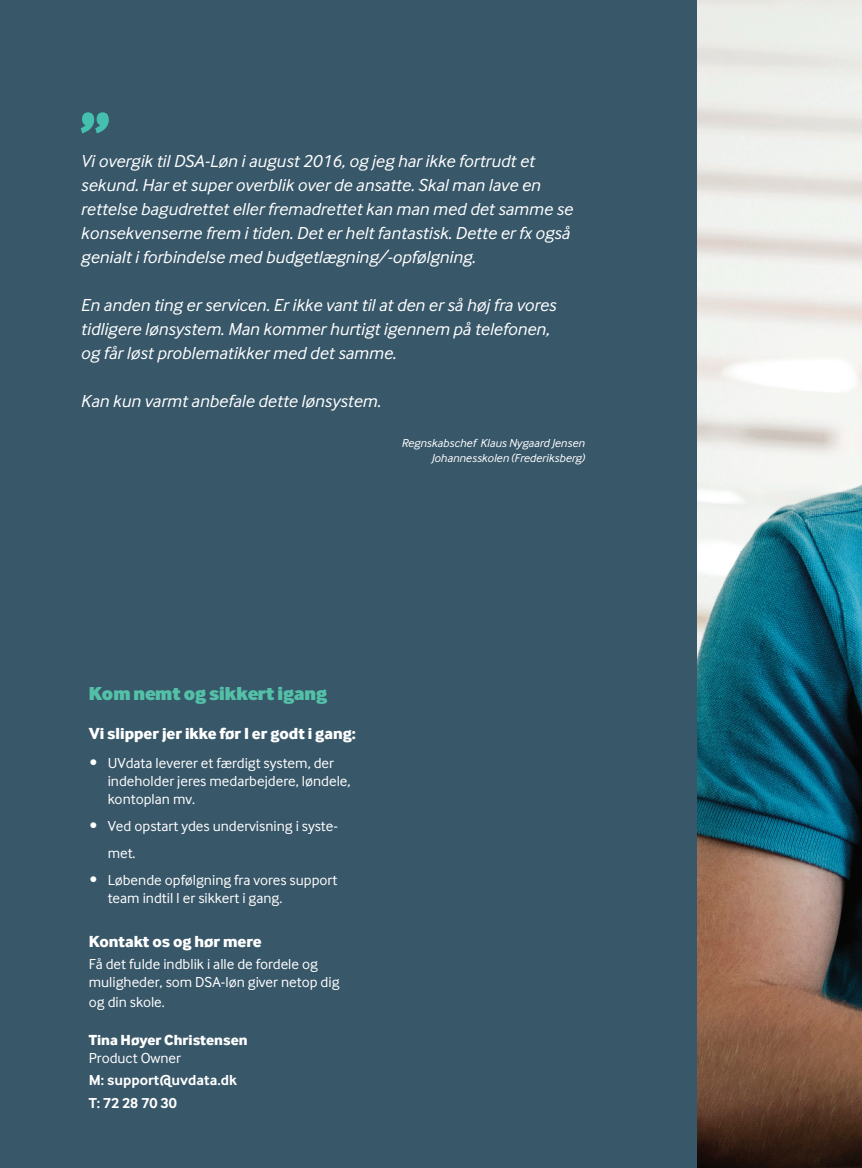
<style>
.page{position:relative;width:862px;height:1168px;background:#fff}
.page>*{position:absolute;margin:0;border:0;box-sizing:border-box;transform-origin:0 0}
.t1{font:900 19.5px "Inter Face";color:#53c0a7}
.t2{font:italic 18px/24px "Inter Face";color:#fff}
.t3{font:800 16.5px "Inter Face";color:#fff}
.t4{font:15px/18px "Inter Face";color:#fff}
.t5{font:700 15px/22.5px "Inter Face";color:#fff}
.t6{font:800 15px "Inter Face";color:#fff}
.t7{font:italic 12px/15px "Inter Face";color:#fff;text-align:right}
</style>
<div class="page">
<div style="left:0;top:0;width:772px;height:1167px;background:#385769"></div>
<img style="left:698px;top:0;width:163px;height:1167px">
<svg style="left:81px;top:112px;width:28px;height:21px"></svg>
<p class="t2" style="left:81px;top:149px;width:493px">Vi overgik til DSA-Løn i august 2016, og jeg har ikke fortrudt et sekund. Har et super overblik over de ansatte. Skal man lave en rettelse bagudrettet eller fremadrettet kan man med det samme se konsekvenserne frem i tiden. Det er helt fantastisk. Dette er fx også genialt i forbindelse med budgetlægning/-opfølgning.</p>
<p class="t2" style="left:81px;top:293px;width:477px">En anden ting er servicen. Er ikke vant til at den er så høj fra vores tidligere lønsystem. Man kommer hurtigt igennem på telefonen, og får løst problematikker med det samme.</p>
<p class="t2" style="left:81px;top:389px;width:301px">Kan kun varmt anbefale dette lønsystem.</p>
<p class="t7" style="left:401px;top:435px;width:185px">Regnskabschef Klaus Nygaard Jensen<br>Johannesskolen (Frederiksberg)</p>
<p class="t1" style="left:89px;top:680px;width:240px">Kom nemt og sikkert igang</p>
<p class="t3" style="left:89px;top:723px;width:269px">Vi slipper jer ikke før I er godt i gang:</p>
<p class="t4" style="left:108px;top:754px;width:244px;text-indent:-18px">• UVdata leverer et færdigt system, der indeholder jeres medarbejdere, løndele, kontoplan mv.</p>
<p class="t4" style="left:108px;top:812px;width:232px;line-height:27px;text-indent:-18px">• Ved opstart ydes undervisning i syste&shy;met.</p>
<p class="t4" style="left:108px;top:871px;width:231px;text-indent:-18px">• Løbende opfølgning fra vores support team indtil I er sikkert i gang.</p>
<p class="t3" style="left:89px;top:930px;width:174px">Kontakt os og hør mere</p>
<p class="t4" style="left:89px;top:954px;width:252px">Få det fulde indblik i alle de fordele og muligheder, som DSA-løn giver netop dig</p>
<p class="t4" style="left:89px;top:992px;width:78px">og din skole.</p>
<p class="t6" style="left:89px;top:1030px;width:160px">Tina Høyer Christensen</p>
<p class="t4" style="left:89px;top:1048px;width:94px">Product Owner</p>
<p class="t5" style="left:89px;top:1068px;width:150px">M: support@uvdata.dk<br>T: 72 28 70 30</p>
</div>
